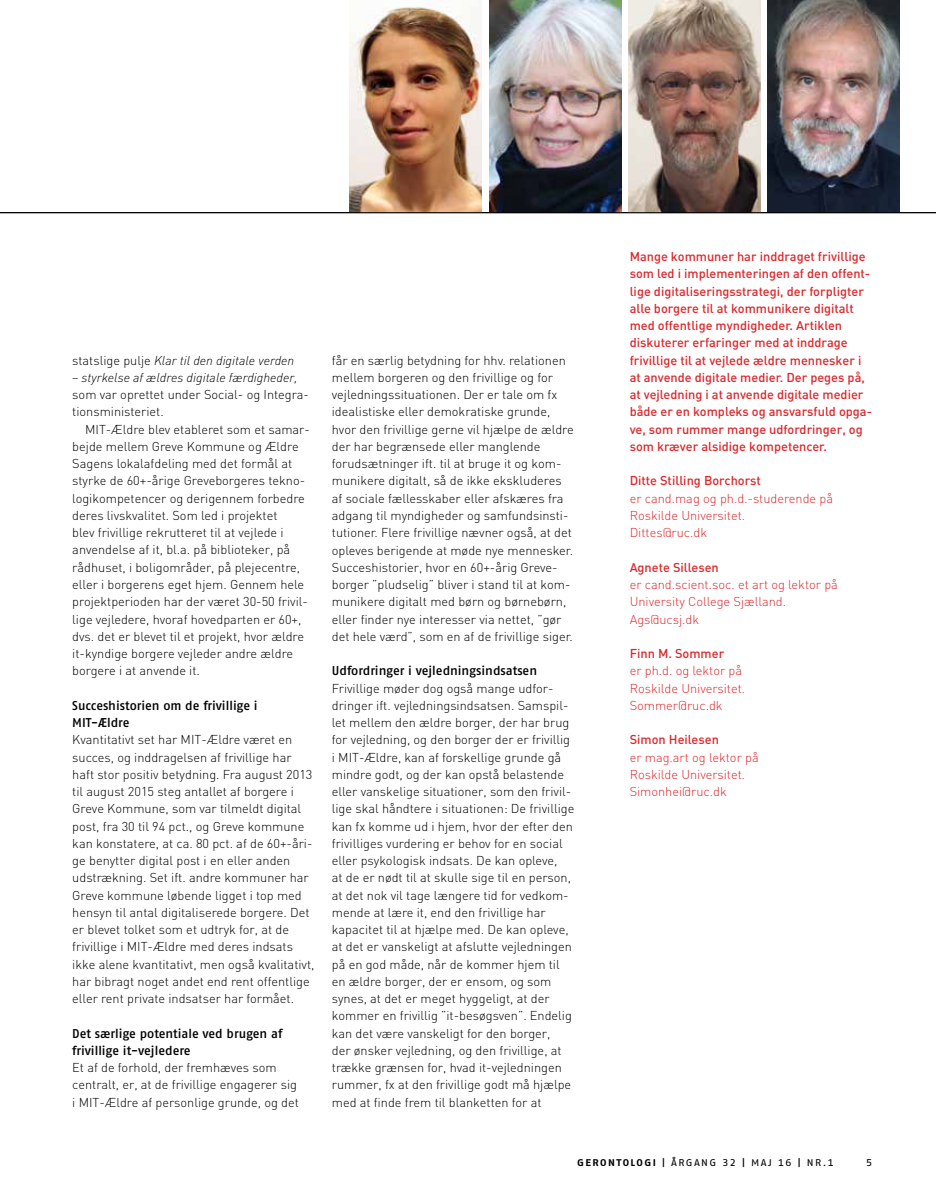
<style>
.page{position:relative;width:936px;height:1191px;background:#fff}
.page>*{position:absolute;margin:0;border:0;box-sizing:border-box;transform-origin:0 0}
.t1{font:300 12.75px/17.2px "DIN";color:#000}
.t2{font:500 12.75px/17.2px "DIN";color:#dd282c}
.t3{font:300 12.75px/17.2px "DIN";color:#dd282c}
.t4{font:12.75px/17.2px "Fago No Med Tf";letter-spacing:-.005em;color:#000}
.t5{font:italic 300 12.75px "DIN";color:#000}
.t6{font:9.75px "Fago Ex Regular Tf";letter-spacing:.15em;color:#000}
.s1{font-style:normal}
.s2{font-family:"Fago Ex Bold Tf"}
.s3{font-family:"Fago No Med Tf"}
</style>
<div class="page">
<img style="left:767px;top:0;width:132px;height:212px">
<img style="left:628px;top:0;width:132px;height:212px">
<img style="left:350px;top:6px;width:132px;height:206px">
<img style="left:489px;top:0;width:132px;height:212px">
<hr style="left:0;top:212px;width:935px;height:1px;background:#000">
<p class="t5" style="left:72px;top:352px;width:223px"><span class="s1">statslige pulje</span> Klar til den digitale verden</p>
<p class="t5" style="left:72px;top:369px;width:227px">– styrkelse af ældres digitale færdigheder,</p>
<p class="t1" style="left:72px;top:386px;width:238px">som var oprettet under Social- og Integra&shy;tionsministeriet.</p>
<p class="t1" style="left:72px;top:420px;width:239px;text-indent:13px">MIT-Ældre blev etableret som et samar&shy;bejde mellem Greve Kommune og Ældre Sagens lokalafdeling med det formål at styrke de 60+-årige Greveborgeres tekno&shy;logikompetencer og derigennem forbedre deres livskvalitet. Som led i projektet<br>blev frivillige rekrutteret til at vejlede i anvendelse af it, bl.a. på biblioteker, på rådhuset, i boligområder, på plejecentre, eller i borgerens eget hjem. Gennem hele projektperioden har der været 30-50 frivil&shy;lige vejledere, hvoraf hovedparten er 60+, dvs. det er blevet til et projekt, hvor ældre it-kyndige borgere vejleder andre ældre borgere i at anvende it.</p>
<p class="t4" style="left:72px;top:696px;width:187px">Succeshistorien om de frivillige i<br>MIT-Ældre</p>
<p class="t1" style="left:72px;top:731px;width:244px">Kvantitativt set har MIT-Ældre været en succes, og inddragelsen af frivillige har haft stor positiv betydning. Fra august 2013 til august 2015 steg antallet af borgere i Greve Kommune, som var tilmeldt digital post, fra 30 til 94 pct., og Greve kommune kan konstatere, at ca. 80 pct. af de 60+-åri&shy;ge benytter digital post i en eller anden udstrækning. Set ift. andre kommuner har Greve kommune løbende ligget i top med hensyn til antal digitaliserede borgere. Det er blevet tolket som et udtryk for, at de frivillige i MIT-Ældre med deres indsats ikke alene kvantitativt, men også kvalitativt, har bibragt noget andet end rent offentlige eller rent private indsatser har formået.</p>
<p class="t4" style="left:72px;top:1024px;width:212px">Det særlige potentiale ved brugen af frivillige it-vejledere</p>
<p class="t1" style="left:72px;top:1058px;width:228px">Et af de forhold, der fremhæves som centralt, er, at de frivillige engagerer sig i MIT-Ældre af personlige grunde, og det</p>
<p class="t1" style="left:332px;top:351px;width:243px">får en særlig betydning for hhv. relationen mellem borgeren og den frivillige og for vejledningssituationen. Der er tale om fx idealistiske eller demokratiske grunde, hvor den frivillige gerne vil hjælpe de ældre der har begrænsede eller manglende forudsætninger ift. til at bruge it og kom&shy;munikere digitalt, så de ikke ekskluderes af sociale fællesskaber eller afskæres fra adgang til myndigheder og samfundsinsti&shy;tutioner. Flere frivillige nævner også, at det opleves berigende at møde nye mennesker.<br>Succeshistorier, hvor en 60+-årig Greve&shy;borger ”pludselig” bliver i stand til at kom&shy;munikere digitalt med børn og børnebørn, eller finder nye interesser via nettet, ”gør det hele værd”, som en af de frivillige siger.</p>
<p class="t4" style="left:332px;top:662px;width:207px">Udfordringer i vejledningsindsatsen</p>
<p class="t1" style="left:332px;top:679px;width:244px">Frivillige møder dog også mange udfor&shy;dringer ift. vejledningsindsatsen. Samspil&shy;let mellem den ældre borger, der har brug for vejledning, og den borger der er frivillig i MIT-Ældre, kan af forskellige grunde gå mindre godt, og der kan opstå belastende eller vanskelige situationer, som den frivil&shy;lige skal håndtere i situationen: De frivillige kan fx komme ud i hjem, hvor der efter den frivilliges vurdering er behov for en social eller psykologisk indsats. De kan opleve,<br>at de er nødt til at skulle sige til en person, at det nok vil tage længere tid for vedkom&shy;mende at lære it, end den frivillige har kapacitet til at hjælpe med. De kan opleve, at det er vanskeligt at afslutte vejledningen på en god måde, når de kommer hjem til en ældre borger, der er ensom, og som synes, at det er meget hyggeligt, at der kommer en frivillig ”it-besøgsven”. Endelig kan det være vanskeligt for den borger,<br>der ønsker vejledning, og den frivillige, at trække grænsen for, hvad it-vejledningen rummer, fx at den frivillige godt må hjælpe med at finde frem til blanketten for at</p>
<p class="t2" style="left:629px;top:247px;width:244px">Mange kommuner har inddraget frivillige som led i implementeringen af den offent&shy;lige digitaliseringsstrategi, der forpligter alle borgere til at kommunikere digitalt med offentlige myndigheder. Artiklen diskuterer erfaringer med at inddrage frivillige til at vejlede ældre mennesker i at anvende digitale medier. Der peges på, at vejledning i at anvende digitale medier både er en kompleks og ansvarsfuld opga&shy;ve, som rummer mange udfordringer, og som kræver alsidige kompetencer.</p>
<p class="t2" style="left:629px;top:472px;width:133px">Ditte Stilling Borchorst</p>
<p class="t3" style="left:629px;top:489px;width:205px">er cand.mag og ph.d.-studerende på<br>Roskilde Universitet.<br>Dittes@ruc.dk</p>
<p class="t2" style="left:629px;top:558px;width:91px">Agnete Sillesen</p>
<p class="t3" style="left:629px;top:575px;width:210px">er cand.scient.soc. et art og lektor på<br>University College Sjælland.<br>Ags@ucsj.dk</p>
<p class="t2" style="left:629px;top:644px;width:96px">Finn M. Sommer</p>
<p class="t3" style="left:629px;top:662px;width:117px">er ph.d. og lektor på<br>Roskilde Universitet.<br>Sommer@ruc.dk</p>
<p class="t2" style="left:629px;top:730px;width:91px">Simon Heilesen</p>
<p class="t3" style="left:629px;top:748px;width:130px">er mag.art og lektor på<br>Roskilde Universitet.<br>Simonhei@ruc.dk</p>
<p class="t6" style="left:577px;top:1156px;width:258px"><span class="s2">GERONTOLOGI</span> <span class="s3">|</span> ÅRGANG 32 <span class="s3">|</span> MAJ 16 <span class="s3">|</span> NR.1</p>
<p class="t6" style="left:866px;top:1156px;width:8px">5</p>
</div>
